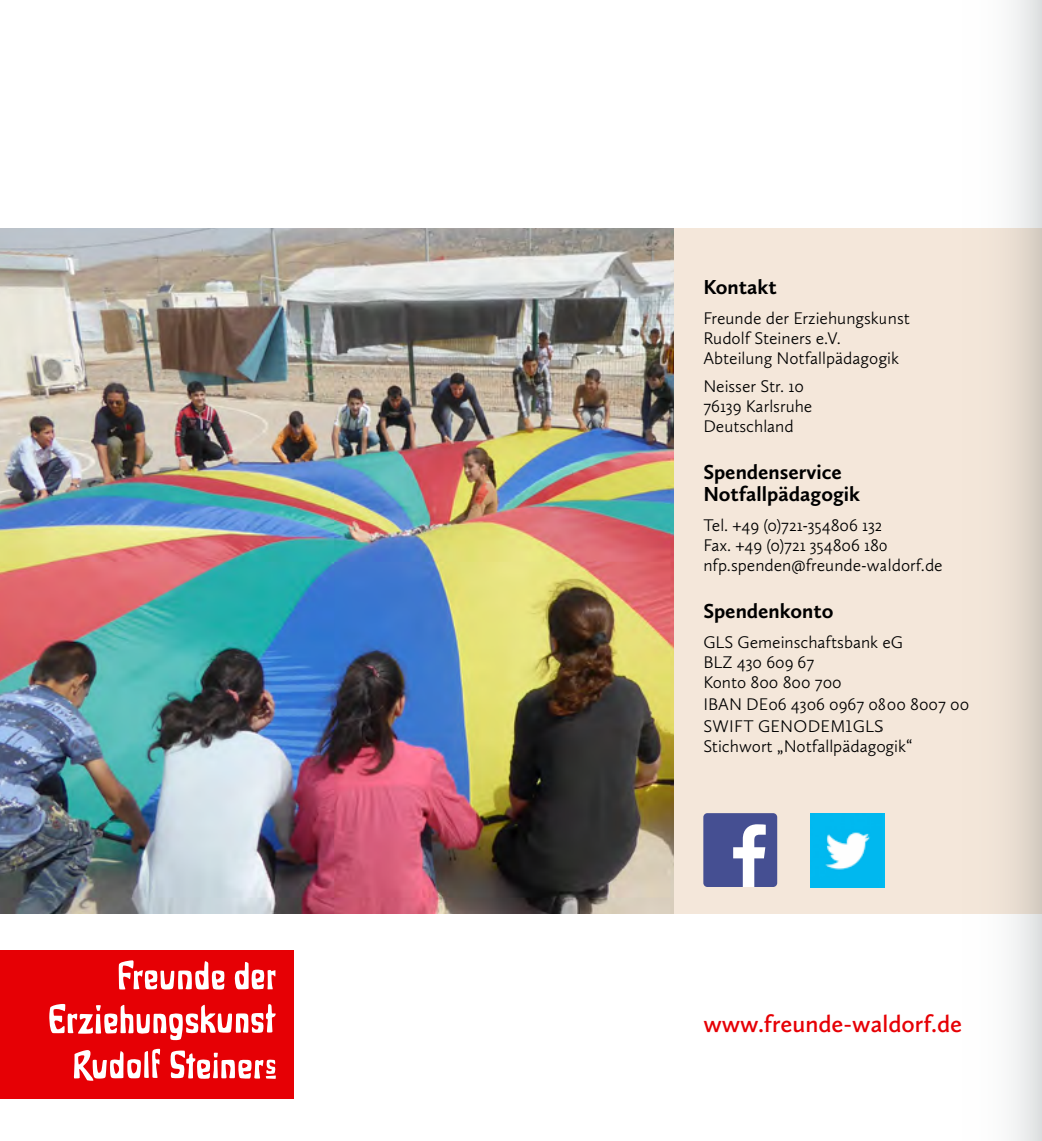
<style>
.page{position:relative;width:1042px;height:1141px;background:#fff}
.page>*{position:absolute;margin:0;border:0;box-sizing:border-box;transform-origin:0 0}
.t1{font:600 24.5px "Calluna Sans";color:#e60005}
.t2{font:700 21px/21.9px "Calluna Sans";color:#000}
.t3{font:300 17.5px/20.1px "Calluna Sans";color:#000}
</style>
<div class="page">
<img style="left:0;top:228px;width:675px;height:686px">
<div style="left:675px;top:228px;width:367px;height:686px;background:#f4e7da"></div>
<div style="left:703px;top:813px;width:74px;height:74px;background:#454f92;border-radius:4px"></div>
<svg style="left:733px;top:824px;width:33px;height:63px"></svg>
<img style="left:811px;top:813px;width:71px;height:74px">
<div style="left:0;top:950px;width:294px;height:149px;background:#e60005"></div>
<svg style="left:74px;top:1049px;width:86px;height:32px"></svg>
<svg style="left:170px;top:1050px;width:106px;height:29px"></svg>
<svg style="left:119px;top:960px;width:106px;height:30px"></svg>
<svg style="left:234px;top:962px;width:42px;height:28px"></svg>
<svg style="left:49px;top:1004px;width:227px;height:36px"></svg>
<svg style="left:882px;top:0;width:160px;height:1141px"></svg>
<p class="t2" style="left:703px;top:276px;width:75px">Kontakt</p>
<p class="t3" style="left:703px;top:308px;width:208px">Freunde der Erziehungskunst<br>Rudolf Steiners e.V.<br>Abteilung Notfallpädagogik</p>
<p class="t3" style="left:703px;top:376px;width:110px">Neisser Str. 10<br>76139 Karlsruhe<br>Deutschland</p>
<p class="t2" style="left:703px;top:460px;width:158px">Spendenservice<br>Notfallpädagogik</p>
<p class="t3" style="left:703px;top:514px;width:241px">Tel. +49 (0)721-354806 132<br>Fax. +49 (0)721 354806 180 nfp.spenden@freunde-waldorf.de</p>
<p class="t2" style="left:703px;top:599px;width:132px">Spendenkonto</p>
<p class="t3" style="left:703px;top:631px;width:201px">GLS Gemeinschaftsbank eG<br>BLZ 430 609 67<br>Konto 800 800 700</p>
<p class="t3" style="left:703px;top:693px;width:267px;line-height:21.9px">IBAN DE06 4306 0967 0800 8007 00<br>SWIFT GENODEM1GLS</p>
<p class="t3" style="left:703px;top:736px;width:211px">Stichwort „Notfallpädagogik“</p>
<h1 class="t1" style="left:703px;top:1008px;width:260px">www.freunde-waldorf.de</h1>
</div>
